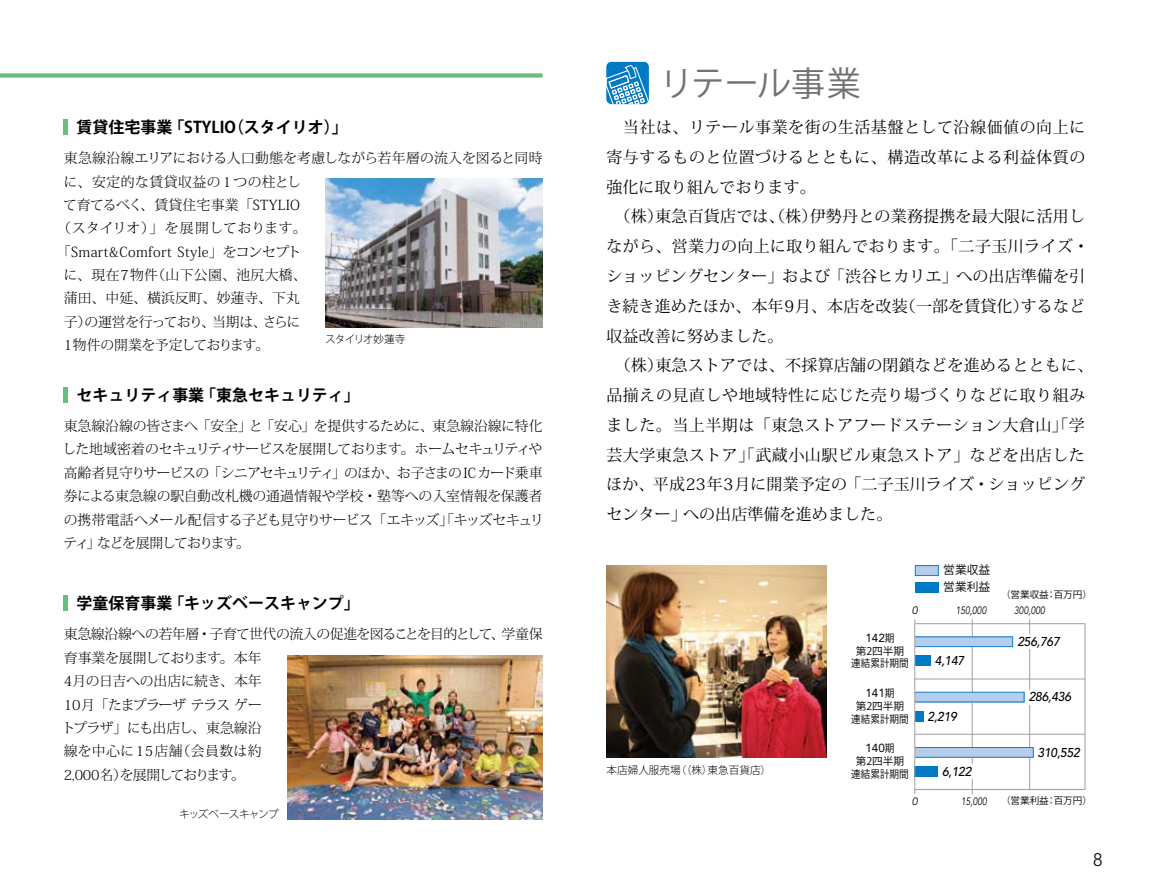
<style>
.page{position:relative;width:1149px;height:893px;background:#fff}
.page>*{position:absolute;margin:0;border:0;box-sizing:border-box;transform-origin:0 0}
.t1{font:34.05px "Koz Go Pro";color:#727172}
.t2{font:300 18px "Avenir";color:#000}
.t3{font:15.9px/29.7px "Koz Min Pro";letter-spacing:.025em;color:#000}
.t4{font:700 15.9px "Koz Go Pro";color:#000}
.t5{font:300 13.8px/23.4px "Koz Min Pro";letter-spacing:-.015em;color:#000;text-align:justify}
.t6{font:300 13.8px "Koz Min Pro";letter-spacing:.025em;color:#000}
.t7{font:300 13.8px "Koz Min Pro";letter-spacing:.015em;color:#000}
.t8{font:300 13.8px "Koz Min Pro";letter-spacing:.01em;color:#000}
.t9{font:300 13.8px "Koz Min Pro";letter-spacing:-.045em;color:#000}
.t10{font:300 13.8px "Koz Min Pro";letter-spacing:.03em;color:#000}
.t11{font:300 13.8px "Koz Min Pro";letter-spacing:.005em;color:#000}
.t12{font:italic 500 12.75px "Avenir";letter-spacing:-.02em;color:#000;scale:.95 1}
.t13{font:11.7px "Avenir";color:#000}
.t14{font:11.7px "Koz Go Pro";color:#000}
.t15{font:10.65px/12.8px "Koz Go Pro";color:#000;text-align:center}
.t16{font:italic 10.65px "Avenir";color:#000;scale:.8 1}
.t17{font:300 10.65px "Koz Go Pro";letter-spacing:-.08em;color:#000}
.t18{font:300 10.65px "Koz Go Pro";letter-spacing:-.005em;color:#000}
.t19{font:italic 10.65px "Avenir";color:#000}
.t20{font:9.6px "Koz Go Pro";color:#000}
.s1{font-family:"Koz Go Pro";font-size:10.65px}
</style>
<div class="page">
<div style="left:606px;top:62px;width:42px;height:42px;background:#007ac4;border-radius:5px"></div>
<svg style="left:606px;top:64px;width:43px;height:41px"></svg>
<img style="left:606px;top:566px;width:220px;height:192px">
<hr style="left:914px;top:789px;width:170px;height:1px;background:#9f9fa0">
<hr style="left:914px;top:623px;width:170px;height:1px;background:#9f9fa0">
<hr style="left:914px;top:679px;width:170px;height:1px;background:#9f9fa0">
<hr style="left:914px;top:734px;width:170px;height:1px;background:#9f9fa0">
<hr style="left:971px;top:619px;width:1px;height:175px;background:#9f9fa0">
<hr style="left:1029px;top:619px;width:1px;height:171px;background:#9f9fa0">
<hr style="left:1084px;top:624px;width:1px;height:165px;background:#9f9fa0">
<div style="left:914px;top:582px;width:24px;height:11px;background:#007ac4"></div>
<svg style="left:914px;top:565px;width:24px;height:11px"></svg>
<div style="left:1026px;top:690px;width:33px;height:14px;background:#fff"></div>
<div style="left:954px;top:764px;width:33px;height:15px;background:#fff"></div>
<div style="left:1026px;top:634px;width:33px;height:15px;background:#fff"></div>
<div style="left:914px;top:766px;width:23px;height:11px;background:#007ac4"></div>
<div style="left:914px;top:711px;width:9px;height:10px;background:#007ac4"></div>
<div style="left:914px;top:656px;width:16px;height:10px;background:#007ac4"></div>
<svg style="left:915px;top:747px;width:118px;height:11px"></svg>
<svg style="left:915px;top:692px;width:109px;height:10px"></svg>
<svg style="left:915px;top:636px;width:97px;height:11px"></svg>
<hr style="left:914px;top:619px;width:1px;height:175px;background:#9f9fa0">
<div style="left:0;top:73px;width:542px;height:5px;background:#69bd83"></div>
<hr style="left:64px;top:119px;width:4px;height:16px;background:#69bd83">
<hr style="left:64px;top:387px;width:4px;height:16px;background:#69bd83">
<hr style="left:64px;top:595px;width:4px;height:16px;background:#69bd83">
<img style="left:325px;top:179px;width:217px;height:148px">
<img style="left:287px;top:656px;width:255px;height:164px">
<p class="t4" style="left:77px;top:117px;width:272px">賃貸住宅事業「STYLIO（スタイリオ）」</p>
<p class="t8" style="left:64px;top:148px;width:480px">東急線沿線エリアにおける人口動態を考慮しながら若年層の流入を図ると同時</p>
<p class="t10" style="left:64px;top:172px;width:238px">に、安定的な賃貸収益の 1 つの柱とし</p>
<p class="t7" style="left:63px;top:195px;width:238px">て育てるべく、賃貸住宅事業「STYLIO</p>
<p class="t7" style="left:57px;top:218px;width:251px">（スタイリオ）」を展開しております。</p>
<p class="t6" style="left:57px;top:242px;width:245px">「Smart&amp;Comfort Style」をコンセプト</p>
<p class="t6" style="left:64px;top:265px;width:244px">に、現在7物件（山下公園、池尻大橋、</p>
<p class="t11" style="left:64px;top:289px;width:238px">蒲田、中延、横浜反町、妙蓮寺、下丸</p>
<p class="t9" style="left:64px;top:312px;width:238px">子）の運営を行っており、当期は、さらに</p>
<p class="t5" style="left:64px;top:333px;width:207px">1物件の開業を予定しております。</p>
<p class="t4" style="left:77px;top:385px;width:285px">セキュリティ事業「東急セキュリティ」</p>
<p class="t5" style="left:63px;top:414px;width:482px">東急線沿線の皆さまへ「安全」と「安心」を提供するために、東急線沿線に特化した地域密着のセキュリティサービスを展開しております。ホームセキュリティや高齢者見守りサービスの「シニアセキュリティ」のほか、お子さまの ICカード乗車券による東急線の駅自動改札機の通過情報や学校・塾等への入室情報を保護者の携帯電話へメール配信する子ども見守りサービス「エキッズ」「キッズセキュリティ」などを展開しております。</p>
<p class="t17" style="left:325px;top:332px;width:82px">スタイリオ妙蓮寺</p>
<p class="t4" style="left:77px;top:593px;width:285px">学童保育事業「キッズベースキャンプ」</p>
<p class="t5" style="left:62px;top:622px;width:482px;text-align:left">東急線沿線への若年層・子育て世代の流入の促進を図ることを目的として、学童保育事業を展開しております。本年<br>4月の日吉への出店に続き、本年<br>10月「たまプラーザ テラス ゲー<br>トプラザ」にも出店し、東急線沿<br>線を中心に15店舗（会員数は約<br>2,000名）を展開しております。</p>
<p class="t17" style="left:179px;top:807px;width:101px">キッズベースキャンプ</p>
<h1 class="t1" style="left:659px;top:62px;width:202px">リテール事業</h1>
<p class="t3" style="left:606px;top:112px;width:488px">　当社は、リテール事業を街の生活基盤として沿線価値の向上に寄与するものと位置づけるとともに、構造改革による利益体質の強化に取り組んでおります。<br>　（株）東急百貨店では、（株）伊勢丹との業務提携を最大限に活用しながら、営業力の向上に取り組んでおります。「二子玉川ライズ・ショッピングセンター」および「渋谷ヒカリエ」への出店準備を引き続き進めたほか、本年9月、本店を改装（一部を賃貸化）するなど収益改善に努めました。<br>　（株）東急ストアでは、不採算店舗の閉鎖などを進めるとともに、品揃えの見直しや地域特性に応じた売り場づくりなどに取り組みました。当上半期は「東急ストアフードステーション大倉山」「学芸大学東急ストア」「武蔵小山駅ビル東急ストア」などを出店したほか、平成23年3月に開業予定の「二子玉川ライズ・ショッピングセンター」への出店準備を進めました。</p>
<p class="t14" style="left:943px;top:563px;width:48px">営業収益</p>
<p class="t14" style="left:943px;top:580px;width:48px">営業利益</p>
<p class="t20" style="left:1000px;top:588px;width:92px">（営業収益：百万円）</p>
<p class="t19" style="left:911px;top:604px;width:7px">0</p>
<p class="t16" style="left:955px;top:604px;width:40px">150,000</p>
<p class="t16" style="left:1013px;top:604px;width:40px">300,000</p>
<p class="t18" style="left:606px;top:763px;width:166px">本店婦人服売場（（株）東急百貨店）</p>
<p class="t13" style="left:865px;top:631px;width:31px">142<span class="s1">期</span></p>
<p class="t15" style="left:851px;top:645px;width:59px">第2四半期連結累計期間</p>
<p class="t13" style="left:865px;top:686px;width:31px">141<span class="s1">期</span></p>
<p class="t15" style="left:851px;top:700px;width:59px">第2四半期連結累計期間</p>
<p class="t13" style="left:865px;top:741px;width:31px">140<span class="s1">期</span></p>
<p class="t15" style="left:851px;top:755px;width:59px">第2四半期連結累計期間</p>
<p class="t12" style="left:934px;top:653px;width:32px">4,147</p>
<p class="t12" style="left:927px;top:709px;width:32px">2,219</p>
<p class="t12" style="left:941px;top:764px;width:32px">6,122</p>
<p class="t19" style="left:911px;top:795px;width:7px">0</p>
<p class="t16" style="left:960px;top:795px;width:34px">15,000</p>
<p class="t12" style="left:1017px;top:634px;width:46px">256,767</p>
<p class="t12" style="left:1028px;top:690px;width:46px">286,436</p>
<p class="t12" style="left:1037px;top:745px;width:46px">310,552</p>
<p class="t20" style="left:1000px;top:795px;width:92px">（営業利益：百万円）</p>
<p class="t2" style="left:1092px;top:849px;width:11px">8</p>
</div>
